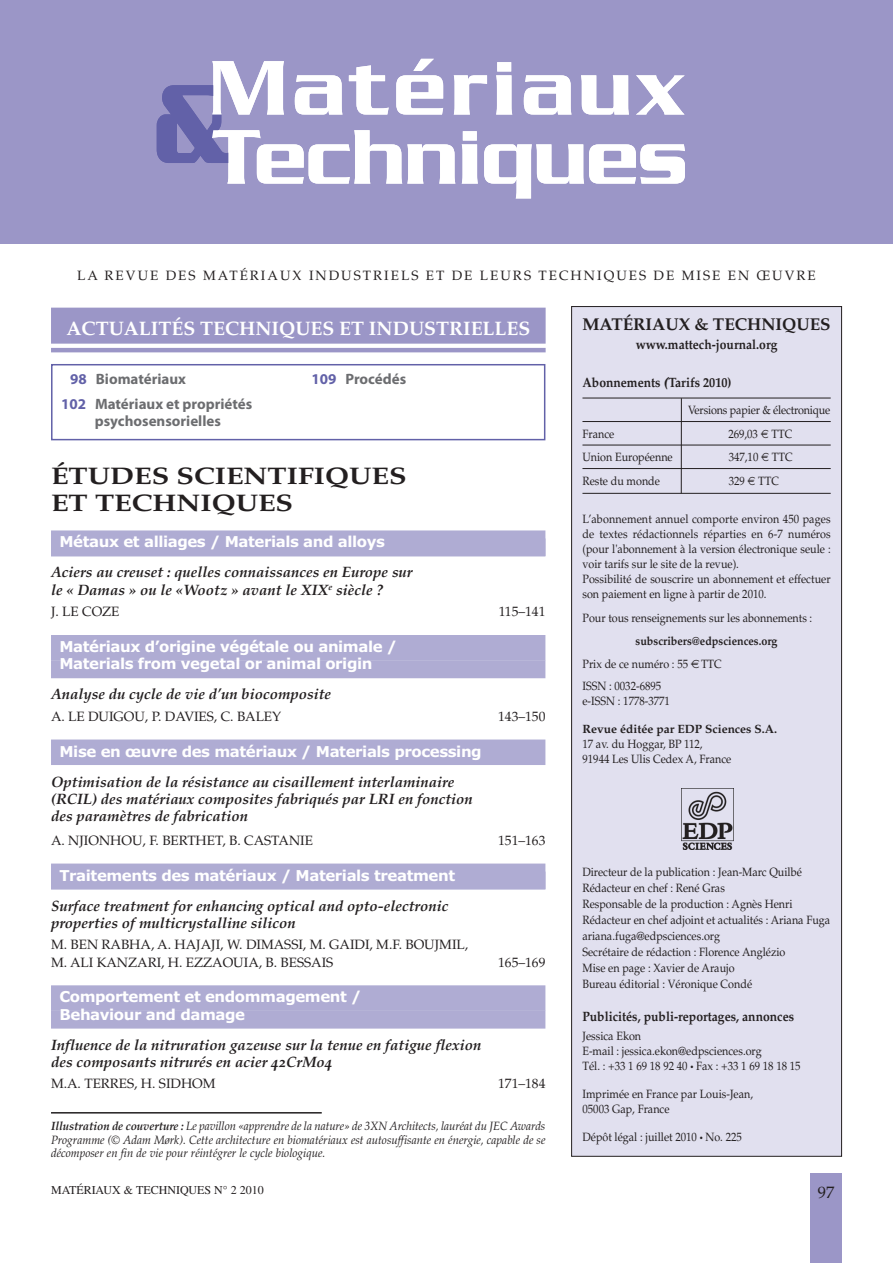
<style>
.page{position:relative;width:893px;height:1263px;background:#fff}
.page>*{position:absolute;margin:0;border:0;box-sizing:border-box;transform-origin:0 0}
.t1{font:500 83.4px/69px "Serpentine";letter-spacing:-.01em;color:#fff;text-align:right}
.t2{font:24px/27px "Palatino Bold Os F";color:#231f20;scale:1.2 1}
.t3{font:19.5px "Palatino Bold Os F";color:#fff}
.t4{font:700 17.1px "Palatino";color:#231f20}
.t5{font:16.5px "Palatino";color:#231f20}
.t6{font:15px/17.2px "Palatino Bold Italic Os F";color:#231f20}
.t7{font:700 15px/17.2px "Verdana";letter-spacing:-.03em;color:#fff}
.t8{font:700 15px/25px "Myriad Pro";color:#6c6d70}
.t9{font:13.5px/17.2px "Palatino";color:#231f20}
.t10{font:700 13.5px "Palatino";color:#231f20;scale:.9 1}
.t11{font:13.5px "Palatino";letter-spacing:.15em;color:#231f20}
.t12{font:12px/15px "Palatino";color:#231f20;scale:.9 1}
.t13{font:italic 12px/13.5px "Palatino";color:#231f20;text-align:justify;scale:.95 1}
.t14{font:700 12px "Palatino";color:#231f20}
.t15{font:700 12px "Palatino";color:#231f20;scale:.9 1}
.t16{font:12px "Times";color:#231f20}
.s1{font-size:121.5px;color:#6261a8}
.s2{color:#6261a8}
.s3{font-family:"Palatino Bold Italic Os F";font-style:normal}
.s4{font-weight:900;font-style:italic}
.s5{font-family:"Myriad Pro"}
</style>
<div class="page">
<div style="left:51px;top:364px;width:494px;height:76px;border:2px solid #6261a8"></div>
<div style="left:572px;top:307px;width:270px;height:849px;background:#e1e0ef"></div>
<hr style="left:582px;top:398px;width:249px;height:1px;background:#231f20">
<hr style="left:582px;top:421px;width:249px;height:1px;background:#231f20">
<hr style="left:582px;top:445px;width:249px;height:1px;background:#231f20">
<hr style="left:582px;top:468px;width:249px;height:1px;background:#231f20">
<hr style="left:582px;top:493px;width:249px;height:1px;background:#231f20">
<div style="left:51px;top:308px;width:495px;height:36px;background:#9b96c7"></div>
<hr style="left:51px;top:348px;width:495px;height:4px;background:#9b96c7">
<hr style="left:51px;top:1112px;width:271px;height:1px;background:#231f20">
<img style="left:681px;top:788px;width:52px;height:61px">
<hr style="left:681px;top:398px;width:1px;height:95px;background:#231f20">
<div style="left:51px;top:530px;width:494px;height:26px;background:#afacd3"></div>
<div style="left:51px;top:635px;width:494px;height:25px;background:#afacd3"></div>
<div style="left:51px;top:660px;width:494px;height:18px;background:#afacd3"></div>
<div style="left:51px;top:739px;width:494px;height:26px;background:#afacd3"></div>
<div style="left:51px;top:863px;width:494px;height:26px;background:#afacd3"></div>
<div style="left:51px;top:985px;width:494px;height:26px;background:#afacd3"></div>
<div style="left:51px;top:1010px;width:494px;height:18px;background:#afacd3"></div>
<div style="left:810px;top:1174px;width:32px;height:89px;background:#9b96c7"></div>
<div style="left:0;top:0;width:893px;height:244px;background:#9b96c7"></div>
<h1 class="t1" style="left:153px;top:61px;width:535px"><span class="s1">&amp;</span>Matériaux<br>Techniques</h1>
<p class="t11" style="left:77px;top:270px;width:740px">LA REVUE DES MATÉRIAUX INDUSTRIELS ET DE LEURS TECHNIQUES DE MISE EN ŒUVRE</p>
<h3 class="t3" style="left:66px;top:321px;width:465px">ACTUALITÉS TECHNIQUES ET INDUSTRIELLES</h3>
<p class="t8" style="left:61px;top:368px;width:193px;text-indent:9px"><span class="s2">98</span> Biomatériaux<br><span class="s2">102</span> Matériaux et propriétés</p>
<p class="t8" style="left:95px;top:409px;width:128px">psychosensorielles</p>
<p class="t8" style="left:311px;top:368px;width:96px"><span class="s2">109</span> Procédés</p>
<h2 class="t2" style="left:51px;top:465px;width:298px">ÉTUDES SCIENTIFIQUES<br>ET TECHNIQUES</h2>
<p class="t7" style="left:60px;top:534px;width:327px">Métaux et alliages / Materials and alloys</p>
<p class="t6" style="left:51px;top:565px;width:363px">Aciers au creuset : quelles connaissances en Europe sur le « Damas » ou le «Wootz » avant le XIX<sup>e</sup> siècle ?</p>
<p class="t9" style="left:51px;top:605px;width:70px">J. LE COZE</p>
<p class="t9" style="left:499px;top:605px;width:48px">115–141</p>
<p class="t7" style="left:59px;top:638px;width:339px">Matériaux d’origine végétale ou animale /<br>Materials from vegetal or animal origin</p>
<p class="t6" style="left:51px;top:687px;width:282px">Analyse du cycle de vie d’un biocomposite</p>
<p class="t9" style="left:51px;top:709px;width:232px">A. LE DUIGOU, P. DAVIES, C. BALEY</p>
<p class="t9" style="left:498px;top:709px;width:49px">143–150</p>
<p class="t7" style="left:60px;top:743px;width:424px">Mise en œuvre des matériaux / Materials processing</p>
<p class="t6" style="left:51px;top:774px;width:423px">Optimisation de la résistance au cisaillement interlaminaire (RCIL) des matériaux composites fabriqués par LRI en fonction des paramètres de fabrication</p>
<p class="t9" style="left:51px;top:833px;width:263px">A. NJIONHOU, F. BERTHET, B. CASTANIE</p>
<p class="t9" style="left:498px;top:833px;width:49px">151–163</p>
<p class="t7" style="left:59px;top:867px;width:397px">Traitements des matériaux / Materials treatment</p>
<p class="t6" style="left:51px;top:898px;width:399px">Surface treatment for enhancing optical and opto-electronic properties of multicrystalline silicon</p>
<p class="t9" style="left:51px;top:938px;width:419px">M. BEN RABHA, A. HAJAJI, W. DIMASSI, M. GAIDI, M.F. BOUJMIL,<br>M. ALI KANZARI, H. EZZAOUIA, B. BESSAIS</p>
<p class="t9" style="left:498px;top:955px;width:49px">165–169</p>
<p class="t7" style="left:59px;top:988px;width:304px">Comportement et endommagement /<br>Behaviour and damage</p>
<p class="t6" style="left:51px;top:1037px;width:432px">Influence de la nitruration gazeuse sur la tenue en fatigue flexion des composants nitrurés en acier 42CrMo4</p>
<p class="t9" style="left:51px;top:1077px;width:166px">M.A. TERRES, H. SIDHOM</p>
<p class="t9" style="left:498px;top:1077px;width:49px">171–184</p>
<p class="t13" style="left:51px;top:1121px;width:522px"><span class="s3">Illustration de couverture :</span> Le pavillon «apprendre de la nature» de 3XN Architects, lauréat du JEC Awards Programme (© Adam Mørk). Cette architecture en biomatériaux est autosuffisante en énergie, capable de se décomposer en fin de vie pour réintégrer le cycle biologique.</p>
<h3 class="t4" style="left:582px;top:317px;width:250px">MATÉRIAUX &amp; TECHNIQUES</h3>
<p class="t10" style="left:636px;top:339px;width:159px">www.mattech-journal.org</p>
<p class="t10" style="left:582px;top:377px;width:167px">Abonnements <span class="s4">(</span>Tarifs 2010)</p>
<p class="t12" style="left:688px;top:404px;width:159px">Versions papier &amp; électronique</p>
<p class="t12" style="left:582px;top:428px;width:37px">France</p>
<p class="t12" style="left:728px;top:428px;width:73px">269,03 TTC</p>
<p class="t12" style="left:582px;top:451px;width:102px">Union Européenne</p>
<p class="t12" style="left:729px;top:451px;width:73px">347,10 TTC</p>
<p class="t12" style="left:582px;top:475px;width:88px">Reste du monde</p>
<p class="t12" style="left:729px;top:475px;width:58px">329 TTC</p>
<p class="t12" style="left:582px;top:513px;width:277px">L’abonnement annuel comporte environ 450 pages de textes rédactionnels réparties en 6-7 numéros (pour l'abonnement à la version électronique seule : voir tarifs sur le site de la revue).<br>Possibilité de souscrire un abonnement et effectuer son paiement en ligne à partir de 2010.</p>
<p class="t12" style="left:582px;top:612px;width:257px">Pour tous renseignements sur les abonnements :</p>
<p class="t15" style="left:636px;top:636px;width:159px">subscribers@edpsciences.org</p>
<p class="t12" style="left:582px;top:655px;width:156px;line-height:21.8px">Prix de ce numéro : 55 TTC<br>ISSN : 0032-6895</p>
<p class="t12" style="left:582px;top:695px;width:99px">e-ISSN : 1778-3771</p>
<p class="t14" style="left:582px;top:724px;width:196px">Revue éditée par EDP Sciences S.A.</p>
<p class="t12" style="left:582px;top:737px;width:167px">17 av. du Hoggar, BP 112,<br>91944 Les Ulis Cedex A, France</p>
<p class="t12" style="left:582px;top:866px;width:277px;line-height:15.9px">Directeur de la publication : Jean-Marc Quilbé Rédacteur en chef : René Gras<br>Responsable de la production : Agnès Henri Rédacteur en chef adjoint et actualités : Ariana Fuga ariana.fuga@edpsciences.org<br>Secrétaire de rédaction : Florence Anglézio<br>Mise en page : Xavier de Araujo<br>Bureau éditorial : Véronique Condé</p>
<p class="t10" style="left:582px;top:1011px;width:237px">Publicités, publi-reportages, annonces</p>
<p class="t12" style="left:582px;top:1030px;width:244px">Jessica Ekon<br>E-mail : jessica.ekon@edpsciences.org<br>Tél. : +33 1 69 18 92 40 <span class="s5">•</span> Fax : +33 1 69 18 18 15</p>
<p class="t12" style="left:582px;top:1088px;width:191px">Imprimée en France par Louis-Jean,<br>05003 Gap, France</p>
<p class="t12" style="left:582px;top:1131px;width:179px">Dépôt légal : juillet 2010 <span class="s5">•</span> No. 225</p>
<p class="t16" style="left:51px;top:1186px;width:214px">MATÉRIAUX &amp; TECHNIQUES N° 2 2010</p>
<h3 class="t5" style="left:818px;top:1186px;width:18px">97</h3>
</div>
